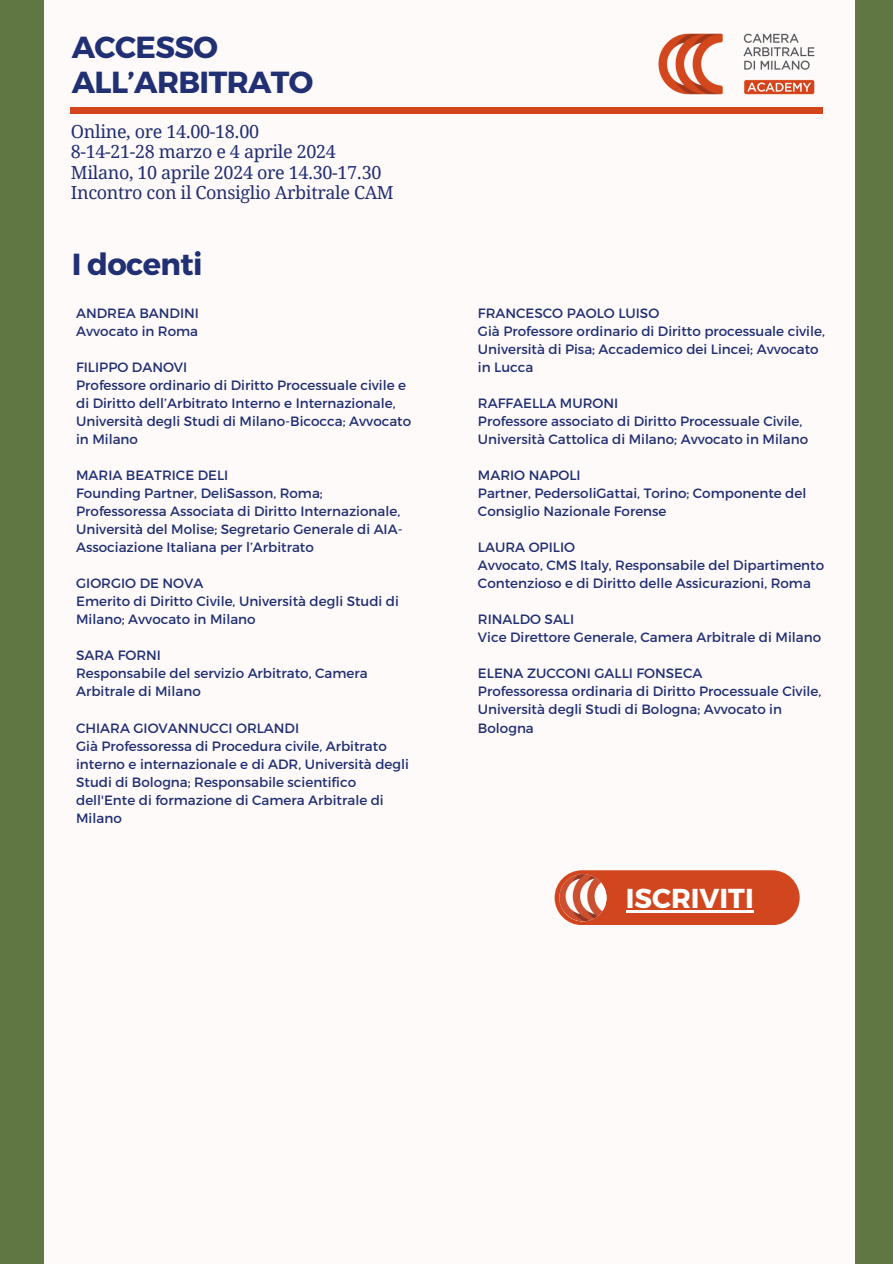
<style>
.page{position:relative;width:893px;height:1264px;background:#fff}
.page>*{position:absolute;margin:0;border:0;box-sizing:border-box;transform-origin:0 0}
.t1{font:700 30.45px/34.8px "Montserrat";letter-spacing:-.02em;color:#212f73}
.t2{font:700 27.3px "Montserrat";color:#fff}
.t3{font:18px/20.2px "Droid Serif";letter-spacing:-.02em;color:#212f73}
.t4{font:13.5px/18px "Montserrat";color:#212f73}
</style>
<div class="page">
<div style="left:0;top:0;width:892px;height:1263px;background:#607743"></div>
<div style="left:44px;top:0;width:810px;height:1263px;background:#fefaf9"></div>
<div style="left:71px;top:107px;width:751px;height:7px;background:#d4451d"></div>
<img style="left:658px;top:33px;width:157px;height:62px">
<div style="left:554px;top:870px;width:245px;height:55px;background:#d2461f;border-radius:27px"></div>
<img style="left:559px;top:874px;width:47px;height:47px;border-radius:50%">
<hr style="left:625px;top:910px;width:128px;height:2px;background:#fff">
<p class="t1" style="left:72px;top:28px;width:243px">ACCESSO<br>ALL’ARBITRATO</p>
<p class="t3" style="left:71px;top:122px;width:324px">Online, ore 14.00-18.00<br>8-14-21-28 marzo e 4 aprile 2024<br>Milano, 10 aprile 2024 ore 14.30-17.30<br>Incontro con il Consiglio Arbitrale CAM</p>
<h2 class="t1" style="left:72px;top:245px;width:132px">I docenti</h2>
<p class="t4" style="left:76px;top:304px;width:124px">ANDREA BANDINI<br>Avvocato in Roma</p>
<p class="t4" style="left:76px;top:358px;width:336px">FILIPPO DANOVI<br>Professore ordinario di Diritto Processuale civile e di Diritto dell’Arbitrato Interno e Internazionale, Università degli Studi di Milano-Bicocca; Avvocato in Milano</p>
<p class="t4" style="left:76px;top:466px;width:328px">MARIA BEATRICE DELI<br>Founding Partner, DeliSasson, Roma; Professoressa Associata di Diritto Internazionale, Università del Molise; Segretario Generale di AIA-Associazione Italiana per l’Arbitrato</p>
<p class="t4" style="left:76px;top:574px;width:324px">GIORGIO DE NOVA<br>Emerito di Diritto Civile, Università degli Studi di<br>Milano; Avvocato in Milano</p>
<p class="t4" style="left:76px;top:646px;width:293px">SARA FORNI<br>Responsabile del servizio Arbitrato, Camera<br>Arbitrale di Milano</p>
<p class="t4" style="left:76px;top:718px;width:334px">CHIARA GIOVANNUCCI ORLANDI<br>Già Professoressa di Procedura civile, Arbitrato interno e internazionale e di ADR, Università degli Studi di Bologna; Responsabile scientifico dell'Ente di formazione di Camera Arbitrale di Milano</p>
<p class="t4" style="left:478px;top:304px;width:348px">FRANCESCO PAOLO LUISO<br>Già Professore ordinario di Diritto processuale civile, Università di Pisa; Accademico dei Lincei; Avvocato in Lucca</p>
<p class="t4" style="left:478px;top:394px;width:331px">RAFFAELLA MURONI<br>Professore associato di Diritto Processuale Civile,<br>Università Cattolica di Milano; Avvocato in Milano</p>
<p class="t4" style="left:478px;top:466px;width:330px">MARIO NAPOLI<br>Partner, PedersoliGattai, Torino; Componente del<br>Consiglio Nazionale Forense</p>
<p class="t4" style="left:478px;top:538px;width:348px">LAURA OPILIO<br>Avvocato, CMS Italy, Responsabile del Dipartimento<br>Contenzioso e di Diritto delle Assicurazioni, Roma</p>
<p class="t4" style="left:478px;top:610px;width:344px">RINALDO SALI<br>Vice Direttore Generale, Camera Arbitrale di Milano</p>
<p class="t4" style="left:478px;top:664px;width:345px">ELENA ZUCCONI GALLI FONSECA<br>Professoressa ordinaria di Diritto Processuale Civile, Università degli Studi di Bologna; Avvocato in Bologna</p>
<h4 class="t2" style="left:625px;top:880px;width:129px">ISCRIVITI</h4>
</div>
